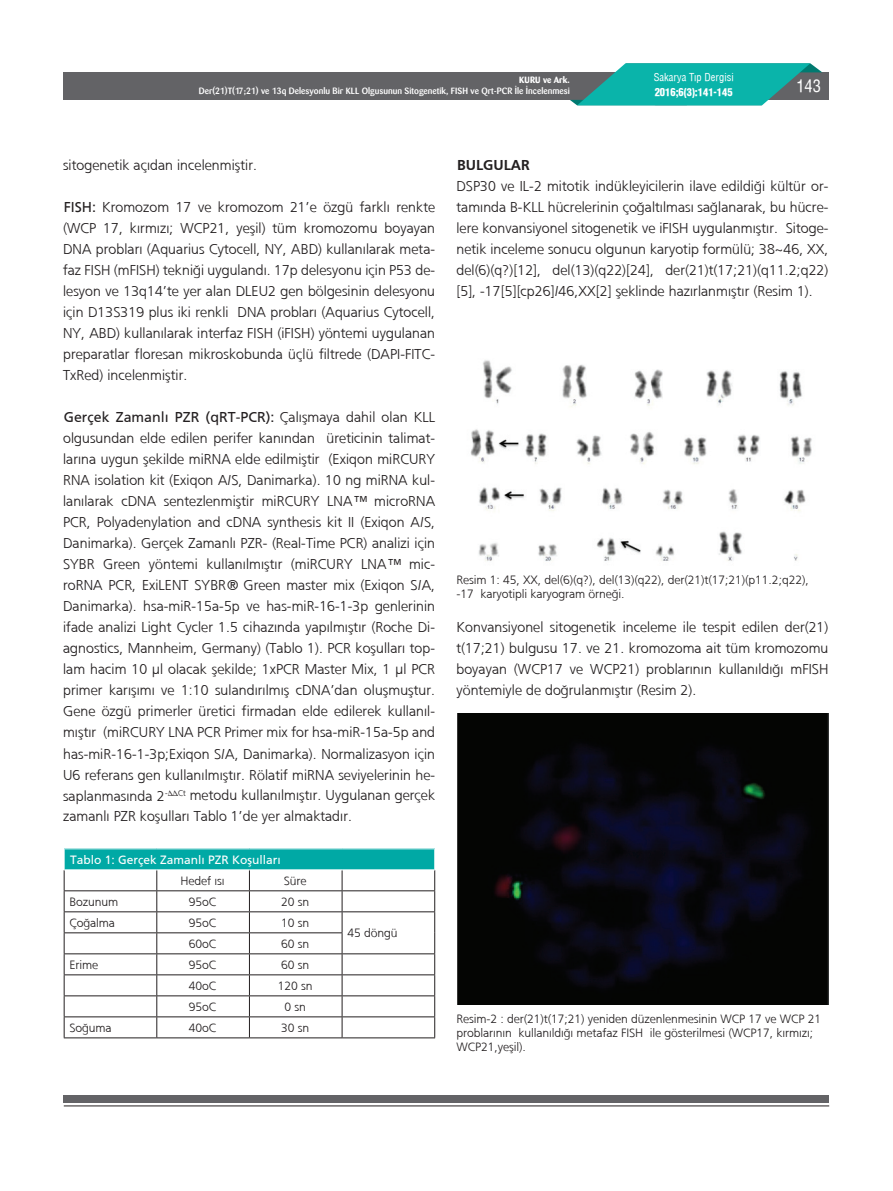
<style>
.page{position:relative;width:893px;height:1191px;background:#fff}
.page>*{position:absolute;margin:0;border:0;box-sizing:border-box;transform-origin:0 0}
.t1{font:16.5px "Helvetica Condensed";color:#fff}
.t2{font:300 14.25px/21px "Frutiger";color:#231f20;text-align:justify}
.t3{font:14.25px "Frutiger Roman";color:#231f20}
.t4{font:700 14.25px "Frutiger";color:#231f20}
.t5{font:300 12px/14.4px "Frutiger";color:#231f20}
.t6{font:12px "Frutiger Roman";color:#fff}
.t7{font:10.5px "Helvetica Condensed";color:#fff}
.t8{font:900 condensed 10.5px "Helvetica";color:#fff}
.t9{font:500 9px "Barmeno";color:#fff}
.t10{font:700 9px "Barmeno";letter-spacing:.01em;color:#fff}
.s1{font-family:"Frutiger Roman";font-weight:400}
.s2{font-family:"Frutiger";font-weight:300}
</style>
<div class="page">
<div style="left:64px;top:72px;width:765px;height:28px;background:#636366"></div>
<hr style="left:64px;top:1105px;width:765px;height:1px;background:#231f20">
<div style="left:64px;top:1095px;width:765px;height:7px;background:#636366"></div>
<div style="left:64px;top:848px;width:371px;height:21px;background:#00a9a5"></div>
<hr style="left:64px;top:890px;width:93px;height:1px;background:#231f20">
<hr style="left:157px;top:890px;width:92px;height:1px;background:#231f20">
<hr style="left:249px;top:890px;width:93px;height:1px;background:#231f20">
<hr style="left:342px;top:890px;width:93px;height:1px;background:#231f20">
<hr style="left:64px;top:911px;width:93px;height:1px;background:#231f20">
<hr style="left:157px;top:911px;width:92px;height:1px;background:#231f20">
<hr style="left:249px;top:911px;width:93px;height:1px;background:#231f20">
<hr style="left:342px;top:911px;width:93px;height:1px;background:#231f20">
<hr style="left:64px;top:932px;width:93px;height:1px;background:#231f20">
<hr style="left:157px;top:932px;width:92px;height:1px;background:#231f20">
<hr style="left:249px;top:932px;width:93px;height:1px;background:#231f20">
<hr style="left:64px;top:953px;width:93px;height:1px;background:#231f20">
<hr style="left:157px;top:953px;width:92px;height:1px;background:#231f20">
<hr style="left:249px;top:953px;width:93px;height:1px;background:#231f20">
<hr style="left:342px;top:953px;width:93px;height:1px;background:#231f20">
<hr style="left:64px;top:974px;width:93px;height:1px;background:#231f20">
<hr style="left:157px;top:974px;width:92px;height:1px;background:#231f20">
<hr style="left:249px;top:974px;width:93px;height:1px;background:#231f20">
<hr style="left:342px;top:974px;width:93px;height:1px;background:#231f20">
<hr style="left:64px;top:995px;width:93px;height:1px;background:#231f20">
<hr style="left:157px;top:995px;width:92px;height:1px;background:#231f20">
<hr style="left:249px;top:995px;width:93px;height:1px;background:#231f20">
<hr style="left:342px;top:995px;width:93px;height:1px;background:#231f20">
<hr style="left:64px;top:1016px;width:93px;height:1px;background:#231f20">
<hr style="left:157px;top:1016px;width:92px;height:1px;background:#231f20">
<svg style="left:156px;top:870px;width:1px;height:167px"></svg>
<hr style="left:249px;top:1016px;width:93px;height:1px;background:#231f20">
<svg style="left:249px;top:870px;width:1px;height:167px"></svg>
<hr style="left:342px;top:1016px;width:93px;height:1px;background:#231f20">
<svg style="left:342px;top:870px;width:1px;height:167px"></svg>
<hr style="left:64px;top:1037px;width:93px;height:1px;background:#231f20">
<hr style="left:157px;top:1037px;width:92px;height:1px;background:#231f20">
<hr style="left:249px;top:1037px;width:93px;height:1px;background:#231f20">
<hr style="left:342px;top:1037px;width:93px;height:1px;background:#231f20">
<hr style="left:64px;top:848px;width:93px;height:1px;background:#fff">
<svg style="left:64px;top:849px;width:1px;height:188px"></svg>
<hr style="left:157px;top:848px;width:92px;height:1px;background:#fff">
<hr style="left:249px;top:848px;width:93px;height:1px;background:#fff">
<hr style="left:342px;top:848px;width:93px;height:1px;background:#fff">
<svg style="left:434px;top:849px;width:1px;height:188px"></svg>
<hr style="left:64px;top:869px;width:93px;height:1px;background:#fff">
<hr style="left:342px;top:869px;width:93px;height:1px;background:#fff">
<img style="left:470px;top:360px;width:342px;height:201px">
<img style="left:457px;top:713px;width:371px;height:292px">
<svg style="left:570px;top:63px;width:252px;height:42px"></svg>
<p class="t7" style="left:654px;top:70px;width:81px">Sakarya Tıp Dergisi</p>
<p class="t8" style="left:655px;top:85px;width:80px">2016;6(3):141-145</p>
<p class="t10" style="left:519px;top:75px;width:52px">KURU ve Ark.</p>
<p class="t9" style="left:199px;top:86px;width:373px">Der(21)T(17;21) ve 13q Delesyonlu Bir KLL Olgusunun Sitogenetik, FISH ve Qrt-PCR İle İncelenmesi</p>
<p class="t1" style="left:796px;top:76px;width:26px">143</p>
<p class="t2" style="left:64px;top:155px;width:195px">sitogenetik açıdan incelenmiştir.</p>
<p class="t2" style="left:64px;top:197px;width:374px"><span class="s1">FISH:</span> Kromozom 17 ve kromozom 21’e özgü farklı renkte (WCP 17, kırmızı; WCP21, yeşil) tüm kromozomu boyayan DNA probları (Aquarius Cytocell, NY, ABD) kullanılarak meta&shy;faz FISH (mFISH) tekniği uygulandı. 17p delesyonu için P53 de&shy;lesyon ve 13q14’te yer alan DLEU2 gen bölgesinin delesyonu için D13S319 plus iki renkli DNA probları (Aquarius Cytocell, NY, ABD) kullanılarak interfaz FISH (iFISH) yöntemi uygulanan preparatlar floresan mikroskobunda üçlü filtrede (DAPI-FITC-TxRed) incelenmiştir.</p>
<p class="t3" style="left:64px;top:409px;width:374px">Gerçek Zamanlı PZR (qRT-PCR): <span class="s2">Çalışmaya dahil olan KLL</span></p>
<p class="t2" style="left:64px;top:428px;width:374px">olgusundan elde edilen perifer kanından üreticinin talimat&shy;larına uygun şekilde miRNA elde edilmiştir (Exiqon miRCURY RNA isolation kit (Exiqon A/S, Danimarka). 10 ng miRNA kul&shy;lanılarak cDNA sentezlenmiştir miRCURY LNA™ microRNA PCR, Polyadenylation and cDNA synthesis kit II (Exiqon A/S, Danimarka). Gerçek Zamanlı PZR- (Real-Time PCR) analizi için SYBR Green yöntemi kullanılmıştır (miRCURY LNA™ mic&shy;roRNA PCR, ExiLENT SYBR® Green master mix (Exiqon S/A, Danimarka). hsa-miR-15a-5p ve has-miR-16-1-3p genlerinin ifade analizi Light Cycler 1.5 cihazında yapılmıştır (Roche Di&shy;agnostics, Mannheim, Germany) (Tablo 1). PCR koşulları top&shy;lam hacim 10 µl olacak şekilde; 1xPCR Master Mix, 1 µl PCR primer karışımı ve 1:10 sulandırılmış cDNA’dan oluşmuştur.<br>Gene özgü primerler üretici firmadan elde edilerek kullanıl&shy;mıştır (miRCURY LNA PCR Primer mix for hsa-miR-15a-5p and has-miR-16-1-3p;Exiqon S/A, Danimarka). Normalizasyon için U6 referans gen kullanılmıştır. Rölatif miRNA seviyelerinin he&shy;saplanmasında 2<sup>-∆∆Ct</sup> metodu kullanılmıştır. Uygulanan gerçek zamanlı PZR koşulları Tablo 1’de yer almaktadır.</p>
<p class="t6" style="left:70px;top:852px;width:212px">Tablo 1: Gerçek Zamanlı PZR Koşulları</p>
<p class="t5" style="left:181px;top:873px;width:46px">Hedef ısı</p>
<p class="t5" style="left:284px;top:873px;width:24px">Süre</p>
<p class="t5" style="left:70px;top:894px;width:50px">Bozunum</p>
<p class="t5" style="left:189px;top:894px;width:29px">95oC</p>
<p class="t5" style="left:282px;top:894px;width:30px">20 sn</p>
<p class="t5" style="left:70px;top:915px;width:47px">Çoğalma</p>
<p class="t5" style="left:189px;top:915px;width:29px">95oC</p>
<p class="t5" style="left:282px;top:915px;width:30px">10 sn</p>
<p class="t5" style="left:348px;top:926px;width:52px">45 döngü</p>
<p class="t5" style="left:189px;top:936px;width:29px">60oC</p>
<p class="t5" style="left:282px;top:936px;width:30px">60 sn</p>
<p class="t5" style="left:70px;top:957px;width:30px">Erime</p>
<p class="t5" style="left:189px;top:957px;width:29px">95oC</p>
<p class="t5" style="left:282px;top:957px;width:30px">60 sn</p>
<p class="t5" style="left:189px;top:978px;width:29px">40oC</p>
<p class="t5" style="left:278px;top:978px;width:36px">120 sn</p>
<p class="t5" style="left:189px;top:999px;width:29px">95oC</p>
<p class="t5" style="left:285px;top:999px;width:23px">0 sn</p>
<p class="t5" style="left:70px;top:1020px;width:44px">Soğuma</p>
<p class="t5" style="left:189px;top:1020px;width:29px">40oC</p>
<p class="t5" style="left:282px;top:1020px;width:30px">30 sn</p>
<p class="t4" style="left:457px;top:157px;width:74px">BULGULAR</p>
<p class="t2" style="left:457px;top:176px;width:374px">DSP30 ve IL-2 mitotik indükleyicilerin ilave edildiği kültür or&shy;tamında B-KLL hücrelerinin çoğaltılması sağlanarak, bu hücre&shy;lere konvansiyonel sitogenetik ve iFISH uygulanmıştır. Sitoge&shy;netik inceleme sonucu olgunun karyotip formülü; 38~46, XX, del(6)(q?)[12], del(13)(q22)[24], der(21)t(17;21)(q11.2;q22) [5], -17[5][cp26]/46,XX[2] şeklinde hazırlanmıştır (Resim 1).</p>
<p class="t5" style="left:457px;top:572px;width:354px">Resim 1: 45, XX, del(6)(q?), del(13)(q22), der(21)t(17;21)(p11.2;q22), -17 karyotipli karyogram örneği.</p>
<p class="t2" style="left:457px;top:617px;width:374px">Konvansiyonel sitogenetik inceleme ile tespit edilen der(21) t(17;21) bulgusu 17. ve 21. kromozoma ait tüm kromozomu boyayan (WCP17 ve WCP21) problarının kullanıldığı mFISH yöntemiyle de doğrulanmıştır (Resim 2).</p>
<p class="t5" style="left:457px;top:1011px;width:366px">Resim-2 : der(21)t(17;21) yeniden düzenlenmesinin WCP 17 ve WCP 21 problarının kullanıldığı metafaz FISH ile gösterilmesi (WCP17, kırmızı;<br>WCP21,yeşil).</p>
</div>
